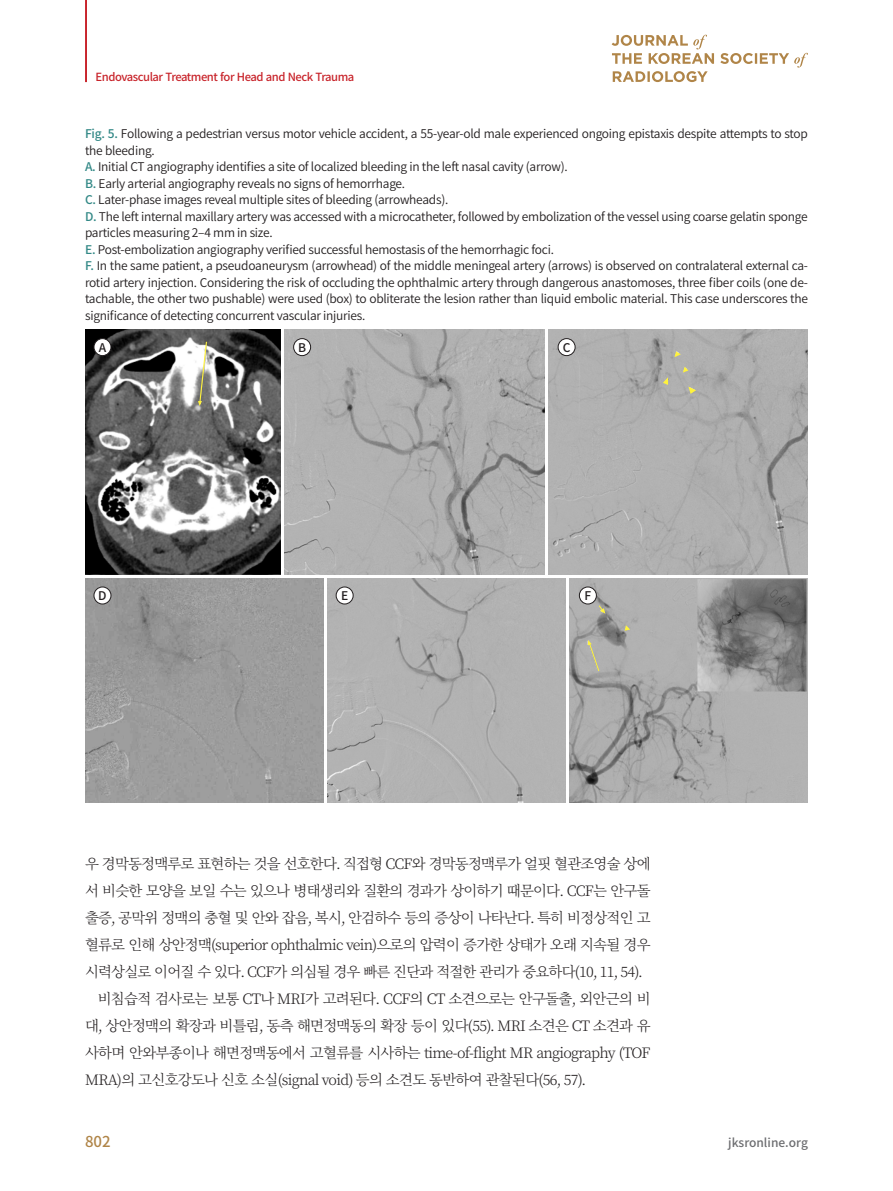
<style>
.page{position:relative;width:893px;height:1191px;background:#fff}
.page>*{position:absolute;margin:0;border:0;box-sizing:border-box;transform-origin:0 0}
.t1{font:500 15px "Noto Sans CJ Kkr";color:#b08548}
.본문{font:300 14.4px/27px "Noto Serif CJ Kkr";letter-spacing:-.055em;color:#231f20;text-align:justify}
.그림제목1{font:600 12px/16.5px "Noto Sans CJ Kkr";letter-spacing:-.02em;color:#231f20}
.그림제목{font:600 12px/16.5px "Noto Sans CJ Kkr";letter-spacing:-.02em;color:#231f20}
.t2{font:500 12px "Noto Sans CJ Kkr";color:#6c6d70}
.캡션{font:500 12px "Noto Sans CJ Kkr";color:#231f20}
.t3{font:500 11.25px "Noto Sans CJ Kkr";letter-spacing:-.04em;color:#c8242b}
.s1{font-weight:500;color:#328886}
</style>
<div class="page">
<hr style="left:85px;top:0;width:2px;height:82px;background:#c8242b">
<svg style="left:612px;top:35px;width:196px;height:47px"></svg>
<img style="left:85px;top:330px;width:195px;height:244px">
<img style="left:284px;top:330px;width:260px;height:244px">
<img style="left:548px;top:330px;width:260px;height:244px">
<img style="left:85px;top:578px;width:238px;height:224px">
<div style="left:327px;top:578px;width:239px;height:224px;background:#b2b2b2"></div>
<img style="left:570px;top:578px;width:238px;height:224px">
<div style="left:94px;top:338px;width:17px;height:18px;background:#fff;border-radius:50%"></div>
<div style="left:94px;top:338px;width:17px;height:18px;border:1px solid #231f20;border-radius:50%"></div>
<div style="left:94px;top:587px;width:17px;height:17px;background:#fff;border-radius:50%"></div>
<div style="left:94px;top:587px;width:17px;height:17px;border:1px solid #231f20;border-radius:50%"></div>
<div style="left:294px;top:338px;width:17px;height:18px;background:#fff;border-radius:50%"></div>
<div style="left:293px;top:338px;width:18px;height:18px;border:1px solid #231f20;border-radius:50%"></div>
<div style="left:558px;top:338px;width:17px;height:18px;background:#fff;border-radius:50%"></div>
<div style="left:558px;top:338px;width:17px;height:18px;border:1px solid #231f20;border-radius:50%"></div>
<div style="left:336px;top:587px;width:17px;height:17px;background:#fff;border-radius:50%"></div>
<div style="left:336px;top:587px;width:17px;height:17px;border:1px solid #231f20;border-radius:50%"></div>
<div style="left:579px;top:587px;width:17px;height:17px;background:#fff;border-radius:50%"></div>
<div style="left:579px;top:587px;width:18px;height:17px;border:1px solid #231f20;border-radius:50%"></div>
<svg style="left:674px;top:351px;width:7px;height:6px"></svg>
<svg style="left:663px;top:377px;width:5px;height:8px"></svg>
<svg style="left:683px;top:367px;width:5px;height:5px"></svg>
<svg style="left:688px;top:387px;width:8px;height:7px"></svg>
<svg style="left:625px;top:625px;width:5px;height:6px"></svg>
<svg style="left:598px;top:604px;width:7px;height:9px"></svg>
<svg style="left:588px;top:640px;width:12px;height:32px"></svg>
<svg style="left:198px;top:340px;width:10px;height:66px"></svg>
<p class="t3" style="left:96px;top:70px;width:260px">Endovascular Treatment for Head and Neck Trauma</p>
<p class="그림제목" style="left:85px;top:126px;width:724px"><span class="s1">Fig. 5.</span> Following a pedestrian versus motor vehicle accident, a 55-year-old male experienced ongoing epistaxis despite attempts to stop the bleeding.</p>
<p class="그림제목1" style="left:85px;top:159px;width:484px"><span class="s1">A.</span> Initial CT angiography identifies a site of localized bleeding in the left nasal cavity (arrow).</p>
<p class="그림제목1" style="left:85px;top:175px;width:322px"><span class="s1">B.</span> Early arterial angiography reveals no signs of hemorrhage.</p>
<p class="그림제목1" style="left:85px;top:192px;width:365px"><span class="s1">C.</span> Later-phase images reveal multiple sites of bleeding (arrowheads).</p>
<p class="그림제목1" style="left:85px;top:208px;width:724px"><span class="s1">D.</span> The left internal maxillary artery was accessed with a microcatheter, followed by embolization of the vessel using coarse gelatin sponge particles measuring 2–4 mm in size.</p>
<p class="그림제목1" style="left:85px;top:241px;width:470px"><span class="s1">E.</span> Post-embolization angiography verified successful hemostasis of the hemorrhagic foci.</p>
<p class="그림제목1" style="left:85px;top:258px;width:724px;text-align:justify"><span class="s1">F.</span> In the same patient, a pseudoaneurysm (arrowhead) of the middle meningeal artery (arrows) is observed on contralateral external ca&shy;rotid artery injection. Considering the risk of occluding the ophthalmic artery through dangerous anastomoses, three fiber coils (one de&shy;tachable, the other two pushable) were used (box) to obliterate the lesion rather than liquid embolic material. This case underscores the significance of detecting concurrent vascular injuries.</p>
<p class="캡션" style="left:99px;top:340px;width:9px">A</p>
<p class="캡션" style="left:298px;top:340px;width:10px">B</p>
<p class="캡션" style="left:563px;top:340px;width:9px">C</p>
<p class="캡션" style="left:98px;top:589px;width:10px">D</p>
<p class="캡션" style="left:341px;top:589px;width:9px">E</p>
<p class="캡션" style="left:584px;top:589px;width:8px">F</p>
<p class="본문" style="left:85px;top:850px;width:567px">우 경막동정맥루로 표현하는 것을 선호한다. 직접형 CCF와 경막동정맥루가 얼핏 혈관조영술 상에 서 비슷한 모양을 보일 수는 있으나 병태생리와 질환의 경과가 상이하기 때문이다. CCF는 안구돌 출증, 공막위 정맥의 충혈 및 안와 잡음, 복시, 안검하수 등의 증상이 나타난다. 특히 비정상적인 고 혈류로 인해 상안정맥(superior ophthalmic vein)으로의 압력이 증가한 상태가 오래 지속될 경우 시력상실로 이어질 수 있다. CCF가 의심될 경우 빠른 진단과 적절한 관리가 중요하다(10, 11, 54).</p>
<p class="본문" style="left:85px;top:985px;width:567px;text-indent:13px">비침습적 검사로는 보통 CT나 MRI가 고려된다. CCF의 CT 소견으로는 안구돌출, 외안근의 비 대, 상안정맥의 확장과 비틀림, 동측 해면정맥동의 확장 등이 있다(55). MRI 소견은 CT 소견과 유 사하며 안와부종이나 해면정맥동에서 고혈류를 시사하는 time-of-flight MR angiography (TOF MRA)의 고신호강도나 신호 소실(signal void) 등의 소견도 동반하여 관찰된다(56, 57).</p>
<p class="t1" style="left:85px;top:1132px;width:27px">802</p>
<p class="t2" style="left:728px;top:1135px;width:81px">jksronline.org</p>
</div>
